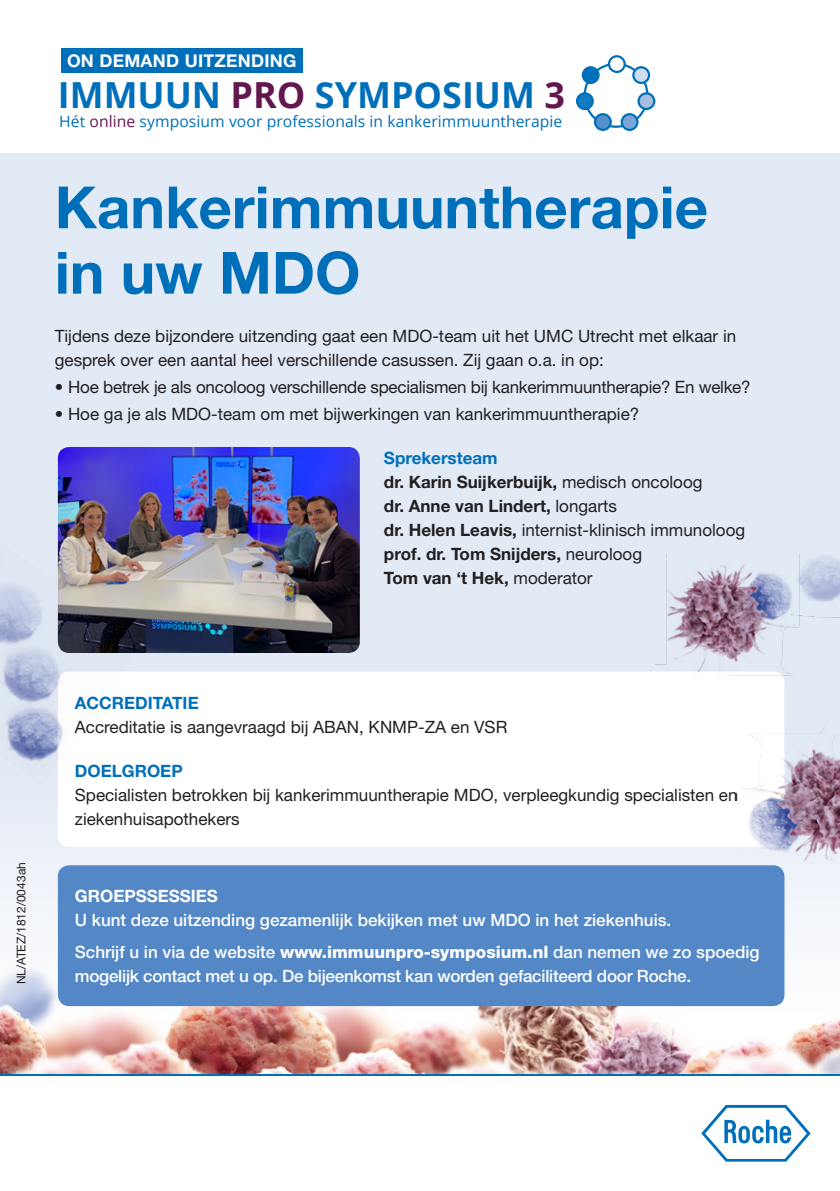
<style>
.page{position:relative;width:840px;height:1191px;background:#fff}
.page>*{position:absolute;margin:0;border:0;box-sizing:border-box;transform-origin:0 0}
.t1{font:700 58.2px/65.4px "Helvetica Neue LT Std";color:#006fba}
.t2{font:700 36px "Open Sans";color:#006fba}
.t3{font:700 17.6px "Helvetica Neue LT Std";letter-spacing:.015em;color:#fff}
.t4{font:17px/24px "Helvetica Neue LT Std";color:#231f20}
.t5{font:500 17px/24px "Helvetica Neue LT Std";color:#fff}
.t6{font:700 17px/24px "Helvetica Neue LT Std";color:#231f20}
.t7{font:700 17px "Helvetica Neue LT Std";color:#006fba}
.t8{font:700 17px "Helvetica Neue LT Std";color:#fff}
.t9{font:15.6px "Open Sans";letter-spacing:.005em;color:#006fba}
.t10{font:12px "Helvetica Neue LT Std";color:#231f20}
.s1{color:#63174f}
.s2{color:#006fba}
.s3{font-weight:400}
.s4{font-weight:800}
</style>
<div class="page">
<div style="left:0;top:153px;width:839px;height:923px;background:#e2eaf5"></div>
<img style="left:0;top:943px;width:839px;height:131px">
<hr style="left:0;top:1074px;width:839px;height:1px;background:#006fba">
<svg style="left:701px;top:1105px;width:109px;height:56px"></svg>
<div style="left:58px;top:671px;width:726px;height:175px;background:#fff;border-radius:11px"></div>
<img style="left:655px;top:554px;width:147px;height:127px">
<img style="left:789px;top:547px;width:50px;height:133px">
<img style="left:736px;top:726px;width:103px;height:146px">
<img style="left:0;top:535px;width:149px;height:250px">
<svg style="left:583px;top:63px;width:65px;height:65px"></svg>
<svg style="left:607px;top:55px;width:18px;height:18px"></svg>
<div style="left:609px;top:57px;width:14px;height:14px;background:#fff;border-radius:50%"></div>
<svg style="left:581px;top:66px;width:18px;height:18px"></svg>
<div style="left:583px;top:68px;width:14px;height:14px;background:#006fba;border-radius:50%"></div>
<svg style="left:632px;top:66px;width:17px;height:18px"></svg>
<div style="left:634px;top:68px;width:13px;height:14px;background:#cfdcef;border-radius:50%"></div>
<svg style="left:637px;top:92px;width:18px;height:18px"></svg>
<div style="left:639px;top:94px;width:13px;height:14px;background:#a6bee2;border-radius:50%"></div>
<svg style="left:575px;top:92px;width:18px;height:18px"></svg>
<div style="left:578px;top:94px;width:13px;height:14px;background:#147dc2;border-radius:50%"></div>
<svg style="left:593px;top:113px;width:18px;height:18px"></svg>
<div style="left:596px;top:115px;width:13px;height:14px;background:#5490cc;border-radius:50%"></div>
<svg style="left:620px;top:113px;width:18px;height:18px"></svg>
<div style="left:622px;top:115px;width:14px;height:14px;background:#7ca5d7;border-radius:50%"></div>
<div style="left:61px;top:48px;width:242px;height:25px;background:#006fba"></div>
<img style="left:58px;top:447px;width:301px;height:206px">
<div style="left:58px;top:865px;width:726px;height:141px;background:#5487c6;border-radius:11px"></div>
<p class="t3" style="left:67px;top:49px;width:231px">ON DEMAND UITZENDING</p>
<p class="t2" style="left:58px;top:69px;width:508px">IMMUUN <span class="s1">PRO</span> SYMPOSIUM <span class="s1">3</span></p>
<p class="t9" style="left:59px;top:110px;width:504px">Hét <span class="s1">online</span> symposium voor professionals in kankerimmuuntherapie</p>
<p class="t1" style="left:55px;top:173px;width:654px">Kankerimmuuntherapie in uw MDO</p>
<p class="t4" style="left:55px;top:324px;width:682px">Tijdens deze bijzondere uitzending gaat een MDO-team uit het UMC Utrecht met elkaar in gesprek over een aantal heel verschillende casussen. Zij gaan o.a. in op:</p>
<p class="t4" style="left:55px;top:374px;width:697px">• Hoe betrek je als oncoloog verschillende specialismen bij kankerimmuuntherapie? En welke?</p>
<p class="t4" style="left:55px;top:401px;width:585px">• Hoe ga je als MDO-team om met bijwerkingen van kankerimmuuntherapie?</p>
<p class="t6" style="left:384px;top:445px;width:320px"><span class="s2">Sprekersteam<br></span>dr. Karin Suijkerbuijk, <span class="s3">medisch oncoloog</span></p>
<p class="t6" style="left:384px;top:493px;width:362px">dr. Anne van Lindert, <span class="s3">longarts<br></span>dr. Helen Leavis, <span class="s3">internist-klinisch immunoloog </span>prof. dr. Tom Snijders, <span class="s3">neuroloog</span></p>
<p class="t6" style="left:384px;top:565px;width:210px">Tom van ‘t Hek, <span class="s3">moderator</span></p>
<p class="t10" style="left:14px;top:984px;width:124px;rotate:-90deg">NL/ATEZ/1812/0043ah</p>
<p class="t7" style="left:75px;top:692px;width:125px">ACCREDITATIE</p>
<p class="t4" style="left:75px;top:714px;width:433px">Accreditatie is aangevraagd bij ABAN, KNMP-ZA en VSR</p>
<p class="t7" style="left:75px;top:760px;width:109px">DOELGROEP</p>
<p class="t4" style="left:75px;top:782px;width:663px">Specialisten betrokken bij kankerimmuuntherapie MDO, verpleegkundig specialisten en ziekenhuisapothekers</p>
<p class="t8" style="left:75px;top:885px;width:144px">GROEPSSESSIES</p>
<p class="t5" style="left:75px;top:907px;width:597px">U kunt deze uitzending gezamenlijk bekijken met uw MDO in het ziekenhuis.</p>
<p class="t5" style="left:75px;top:940px;width:686px">Schrijf u in via de website <span class="s4">www.immuunpro-symposium.nl</span> dan nemen we zo spoedig mogelijk contact met u op. De bijeenkomst kan worden gefaciliteerd door Roche.</p>
</div>
